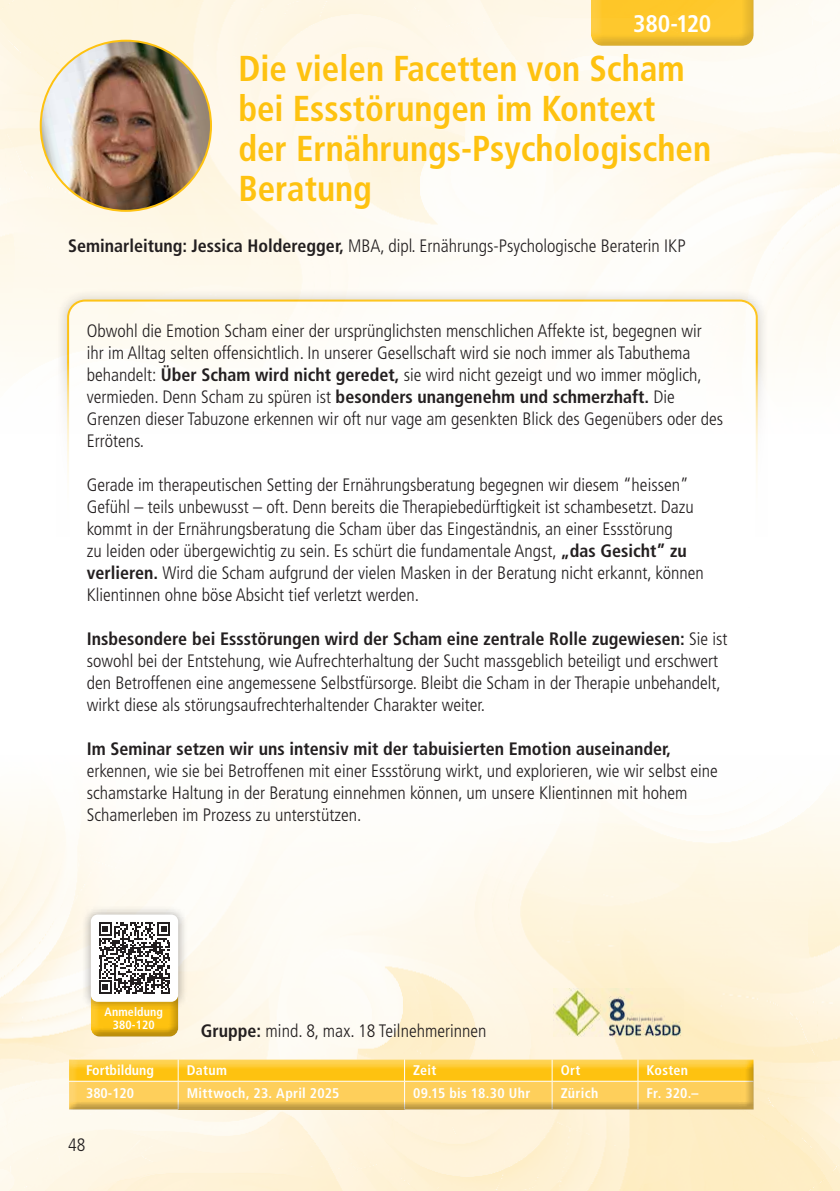
<style>
.page{position:relative;width:840px;height:1191px;background:#fff}
.page>*{position:absolute;margin:0;border:0;box-sizing:border-box;transform-origin:0 0}
.t1{font:700 condensed 36px/40px "Frutiger LT Pro";color:#fec210}
.t2{font:700 condensed 24px "Frutiger LT Pro";letter-spacing:-.015em;color:#fff}
.t3{font:300 condensed 18px/22px "Frutiger LT Pro";color:#231f20}
.t4{font:700 condensed 18px "Frutiger LT Pro";color:#231f20}
.t5{font:700 condensed 14px "Frutiger LT Pro";letter-spacing:.02em;color:#fff}
.t6{font:700 condensed 14px "Frutiger LT Pro";color:#fff}
.t7{font:700 condensed 12px/13px "Frutiger LT Pro";letter-spacing:.01em;color:#fff;text-align:center}
.s1{font-weight:700}
</style>
<div class="page">
<img style="left:0;top:0;width:839px;height:437px">
<img style="left:553px;top:988px;width:130px;height:48px">
<div style="left:91px;top:991px;width:90px;height:48px;background:#231f20;opacity:.3"></div>
<div style="left:81px;top:905px;width:107px;height:106px;background:#231f20;opacity:.4"></div>
<div style="left:91px;top:914px;width:87px;height:87px;background:#fff;border-radius:7px"></div>
<svg style="left:91px;top:922px;width:87px;height:114px"></svg>
<div style="left:66px;top:1049px;width:694px;height:58px;background:#fff;opacity:.4"></div>
<div style="left:66px;top:1053px;width:697px;height:64px;background:#231f20;opacity:.3"></div>
<img style="left:41px;top:41px;width:170px;height:170px;border-radius:85px">
<h2 class="t2" style="left:633px;top:9px;width:80px">380-120</h2>
<h1 class="t1" style="left:238px;top:49px;width:474px">Die vielen Facetten von Scham bei Essstörungen im Kontext der Ernährungs-Psychologischen<br>Beratung</h1>
<p class="t3" style="left:68px;top:235px;width:618px"><span class="s1">Seminarleitung: Jessica Holderegger,</span> MBA, dipl. Ernährungs-Psychologische Beraterin IKP</p>
<p class="t3" style="left:87px;top:320px;width:637px">Obwohl die Emotion Scham einer der ursprünglichsten menschlichen Affekte ist, begegnen wir ihr im Alltag selten offensichtlich. In unserer Gesellschaft wird sie noch immer als Tabuthema behandelt: <span class="s1">Über Scham wird nicht geredet,</span> sie wird nicht gezeigt und wo immer möglich, vermieden. Denn Scham zu spüren ist <span class="s1">besonders unangenehm und schmerzhaft.</span> Die Grenzen dieser Tabuzone erkennen wir oft nur vage am gesenkten Blick des Gegenübers oder des Errötens.</p>
<p class="t3" style="left:87px;top:474px;width:618px">Gerade im therapeutischen Setting der Ernährungsberatung begegnen wir diesem “heissen” Gefühl – teils unbewusst – oft. Denn bereits die Therapiebedürftigkeit ist schambesetzt. Dazu kommt in der Ernährungsberatung die Scham über das Eingeständnis, an einer Essstörung<br>zu leiden oder übergewichtig zu sein. Es schürt die fundamentale Angst, <span class="s1">„das Gesicht” zu verlieren.</span> Wird die Scham aufgrund der vielen Masken in der Beratung nicht erkannt, können Klientinnen ohne böse Absicht tief verletzt werden.</p>
<p class="t3" style="left:87px;top:628px;width:642px"><span class="s1">Insbesondere bei Essstörungen wird der Scham eine zentrale Rolle zugewiesen:</span> Sie ist sowohl bei der Entstehung, wie Aufrechterhaltung der Sucht massgeblich beteiligt und erschwert den Betroffenen eine angemessene Selbstfürsorge. Bleibt die Scham in der Therapie unbehandelt, wirkt diese als störungsaufrechterhaltender Charakter weiter.</p>
<p class="t4" style="left:87px;top:738px;width:585px">Im Seminar setzen wir uns intensiv mit der tabuisierten Emotion auseinander,</p>
<p class="t3" style="left:87px;top:760px;width:632px">erkennen, wie sie bei Betroffenen mit einer Essstörung wirkt, und explorieren, wie wir selbst eine schamstarke Haltung in der Beratung einnehmen können, um unsere Klientinnen mit hohem<br>Schamerleben im Prozess zu unterstützen.</p>
<p class="t7" style="left:105px;top:1005px;width:60px">Anmeldung<br>380-120</p>
<p class="t6" style="left:86px;top:1062px;width:69px">Fortbildung</p>
<p class="t5" style="left:186px;top:1062px;width:42px">Datum</p>
<p class="t5" style="left:413px;top:1062px;width:25px">Zeit</p>
<p class="t5" style="left:560px;top:1062px;width:21px">Ort</p>
<p class="t5" style="left:646px;top:1062px;width:43px">Kosten</p>
<p class="t5" style="left:86px;top:1084px;width:50px">380-120</p>
<p class="t5" style="left:187px;top:1084px;width:154px">Mittwoch, 23. April 2025</p>
<p class="t5" style="left:413px;top:1084px;width:119px">09.15 bis 18.30 Uhr</p>
<p class="t5" style="left:560px;top:1084px;width:39px">Zürich</p>
<p class="t5" style="left:646px;top:1084px;width:54px">Fr. 320.–</p>
<p class="t3" style="left:201px;top:1019px;width:287px"><span class="s1">Gruppe:</span> mind. 8, max. 18 Teilnehmerinnen</p>
<p class="t3" style="left:68px;top:1133px;width:19px">48</p>
</div>
